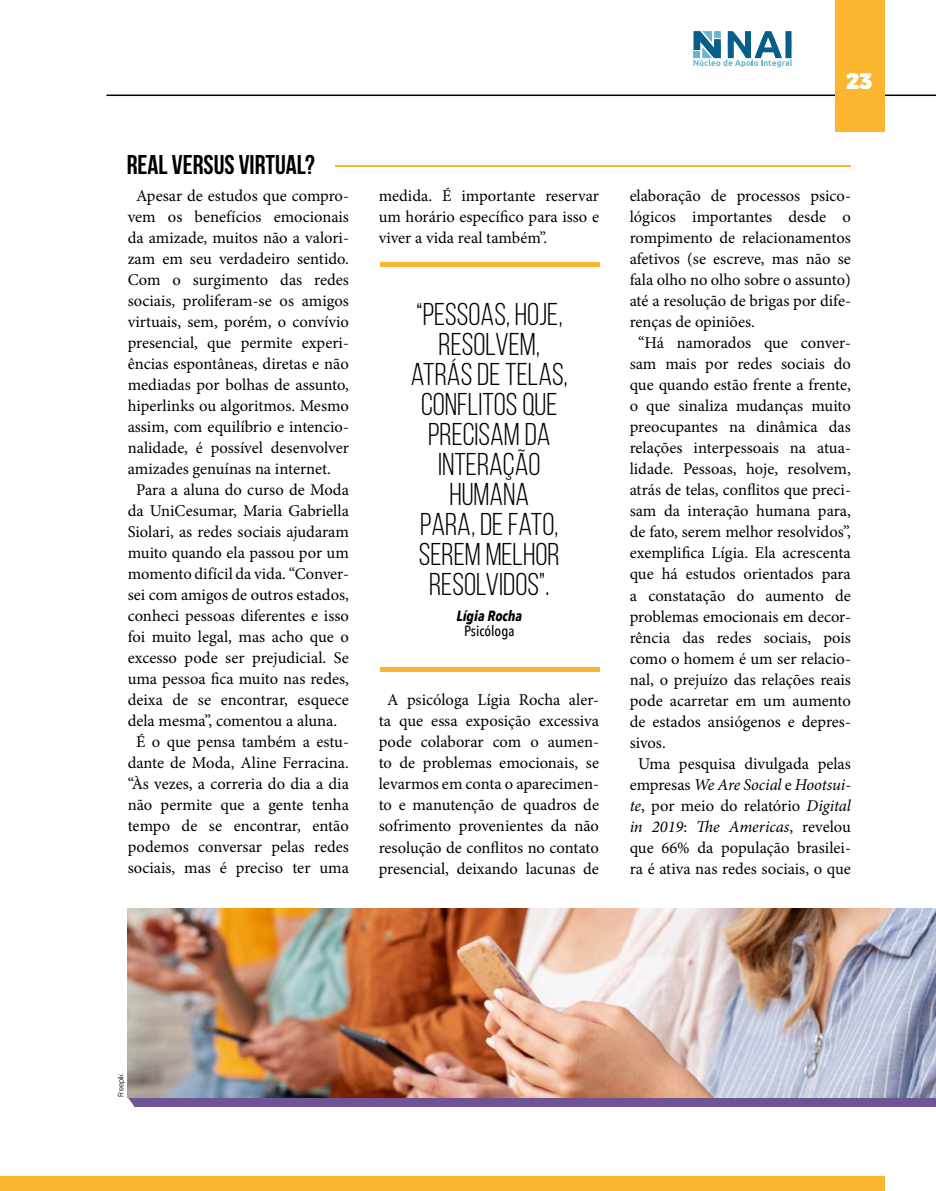
<style>
.page{position:relative;width:936px;height:1191px;background:#fff}
.page>*{position:absolute;margin:0;border:0;box-sizing:border-box;transform-origin:0 0}
.t1{font:31.5px/30px "Bebas Neue";color:#000;text-align:center}
.t2{font:700 27px "Bebas Neue";color:#000}
.t3{font:900 22.5px "Montserrat";color:#f7fcfe}
.t4{font:16.5px/21px "Minion Pro";color:#000;text-align:justify}
.t5{font:italic 16.5px "Minion Pro";letter-spacing:-.005em;color:#000}
.t6{font:italic 700 14.7px "Avenir Next Condensed";color:#000}
.t7{font:500 14.7px "Avenir Next Condensed";color:#000}
.t8{font:7.5px "Panton";color:#000}
.s1{font-style:normal}
.s2{font-style:italic}
</style>
<div class="page">
<hr style="left:106px;top:95px;width:829px;height:1px;background:#000">
<div style="left:835px;top:0;width:49px;height:131px;background:#fbb52f"></div>
<svg style="left:693px;top:31px;width:99px;height:36px"></svg>
<svg style="left:128px;top:1097px;width:6px;height:9px"></svg>
<div style="left:134px;top:921px;width:801px;height:185px;background:#6e5494"></div>
<div style="left:0;top:1176px;width:884px;height:15px;background:#fbb52f"></div>
<hr style="left:335px;top:165px;width:515px;height:1px;background:#fbb52f">
<div style="left:380px;top:667px;width:219px;height:5px;background:#fbb52f"></div>
<div style="left:380px;top:262px;width:219px;height:5px;background:#fbb52f"></div>
<img style="left:128px;top:908px;width:807px;height:189px">
<h2 class="t2" style="left:127px;top:150px;width:190px">REAL VERSUS VIRTUAL?</h2>
<p class="t4" style="left:136px;top:185px;width:214px">Apesar de estudos que compro-</p>
<p class="t4" style="left:128px;top:206px;width:223px">vem os benefícios emocionais</p>
<p class="t4" style="left:128px;top:227px;width:223px">da amizade, muitos não a valori-</p>
<p class="t4" style="left:128px;top:248px;width:223px">zam em seu verdadeiro sentido.</p>
<p class="t4" style="left:128px;top:269px;width:223px">Com o surgimento das redes</p>
<p class="t4" style="left:128px;top:290px;width:223px">sociais, proliferam-se os amigos</p>
<p class="t4" style="left:128px;top:311px;width:223px">virtuais, sem, porém, o convívio</p>
<p class="t4" style="left:128px;top:332px;width:223px">presencial, que permite experi-</p>
<p class="t4" style="left:128px;top:353px;width:223px">ências espontâneas, diretas e não</p>
<p class="t4" style="left:128px;top:374px;width:223px">mediadas por bolhas de assunto,</p>
<p class="t4" style="left:128px;top:395px;width:223px">hiperlinks ou algoritmos. Mesmo</p>
<p class="t4" style="left:128px;top:416px;width:223px">assim, com equilíbrio e intencio-</p>
<p class="t4" style="left:128px;top:437px;width:223px">nalidade, é possível desenvolver</p>
<p class="t4" style="left:128px;top:458px;width:205px">amizades genuínas na internet.</p>
<p class="t4" style="left:136px;top:479px;width:214px">Para a aluna do curso de Moda</p>
<p class="t4" style="left:128px;top:500px;width:223px">da UniCesumar, Maria Gabriella</p>
<p class="t4" style="left:128px;top:521px;width:223px">Siolari, as redes sociais ajudaram</p>
<p class="t4" style="left:128px;top:542px;width:223px">muito quando ela passou por um</p>
<p class="t4" style="left:128px;top:563px;width:223px">momento difícil da vida. “Conver-</p>
<p class="t4" style="left:128px;top:584px;width:223px">sei com amigos de outros estados,</p>
<p class="t4" style="left:128px;top:605px;width:223px">conheci pessoas diferentes e isso</p>
<p class="t4" style="left:128px;top:626px;width:223px">foi muito legal, mas acho que o</p>
<p class="t4" style="left:128px;top:647px;width:223px">excesso pode ser prejudicial. Se</p>
<p class="t4" style="left:128px;top:668px;width:223px">uma pessoa fica muito nas redes,</p>
<p class="t4" style="left:128px;top:689px;width:223px">deixa de se encontrar, esquece</p>
<p class="t4" style="left:128px;top:710px;width:211px">dela mesma”, comentou a aluna.</p>
<p class="t4" style="left:136px;top:731px;width:214px">É o que pensa também a estu-</p>
<p class="t4" style="left:128px;top:752px;width:223px">dante de Moda, Aline Ferracina.</p>
<p class="t4" style="left:128px;top:773px;width:223px">“Às vezes, a correria do dia a dia</p>
<p class="t4" style="left:128px;top:794px;width:223px">não permite que a gente tenha</p>
<p class="t4" style="left:128px;top:815px;width:223px">tempo de se encontrar, então</p>
<p class="t4" style="left:128px;top:836px;width:223px">podemos conversar pelas redes</p>
<p class="t4" style="left:128px;top:857px;width:223px">sociais, mas é preciso ter uma</p>
<p class="t4" style="left:378px;top:185px;width:222px">medida. É importante reservar um horário específico para isso e viver a vida real também”.</p>
<h1 class="t1" style="left:411px;top:299px;width:159px">“PESSOAS, HOJE,<br>RESOLVEM,<br>ATRÁS DE TELAS,<br>CONFLITOS QUE<br>PRECISAM DA<br>INTERAÇÃO<br>HUMANA<br>PARA, DE FATO,<br>SEREM MELHOR<br>RESOLVIDOS”.</h1>
<p class="t6" style="left:456px;top:607px;width:67px">Lígia Rocha</p>
<p class="t7" style="left:464px;top:622px;width:52px">Psicóloga</p>
<p class="t4" style="left:378px;top:689px;width:222px;text-align:center">A psicóloga Lígia Rocha aler&shy;ta que essa exposição excessiva pode colaborar com o aumen&shy;to de problemas emocionais, se levarmos em conta o aparecimen&shy;to e manutenção de quadros de sofrimento provenientes da não resolução de conflitos no contato presencial, deixando lacunas de</p>
<h3 class="t3" style="left:845px;top:67px;width:28px">23</h3>
<p class="t4" style="left:629px;top:186px;width:223px">elaboração de processos psico-</p>
<p class="t4" style="left:629px;top:207px;width:223px">lógicos importantes desde o</p>
<p class="t4" style="left:629px;top:228px;width:223px">rompimento de relacionamentos</p>
<p class="t4" style="left:629px;top:249px;width:223px">afetivos (se escreve, mas não se</p>
<p class="t4" style="left:629px;top:270px;width:223px">fala olho no olho sobre o assunto)</p>
<p class="t4" style="left:629px;top:291px;width:223px">até a resolução de brigas por dife-</p>
<p class="t4" style="left:629px;top:312px;width:127px">renças de opiniões.</p>
<p class="t4" style="left:638px;top:333px;width:214px">“Há namorados que conver-</p>
<p class="t4" style="left:629px;top:354px;width:223px">sam mais por redes sociais do</p>
<p class="t4" style="left:629px;top:375px;width:223px">que quando estão frente a frente,</p>
<p class="t4" style="left:629px;top:396px;width:223px">o que sinaliza mudanças muito</p>
<p class="t4" style="left:629px;top:417px;width:223px">preocupantes na dinâmica das</p>
<p class="t4" style="left:629px;top:438px;width:223px">relações interpessoais na atua-</p>
<p class="t4" style="left:629px;top:459px;width:223px">lidade. Pessoas, hoje, resolvem,</p>
<p class="t4" style="left:629px;top:480px;width:223px">atrás de telas, conflitos que preci-</p>
<p class="t4" style="left:629px;top:501px;width:223px">sam da interação humana para,</p>
<p class="t4" style="left:629px;top:522px;width:223px">de fato, serem melhor resolvidos”,</p>
<p class="t4" style="left:629px;top:543px;width:223px">exemplifica Lígia. Ela acrescenta</p>
<p class="t4" style="left:629px;top:564px;width:223px">que há estudos orientados para</p>
<p class="t4" style="left:629px;top:585px;width:223px">a constatação do aumento de</p>
<p class="t4" style="left:629px;top:606px;width:223px">problemas emocionais em decor-</p>
<p class="t4" style="left:629px;top:627px;width:223px">rência das redes sociais, pois</p>
<p class="t4" style="left:629px;top:648px;width:223px">como o homem é um ser relacio-</p>
<p class="t4" style="left:629px;top:669px;width:223px">nal, o prejuízo das relações reais</p>
<p class="t4" style="left:629px;top:690px;width:223px">pode acarretar em um aumento</p>
<p class="t4" style="left:629px;top:711px;width:223px">de estados ansiógenos e depres-</p>
<p class="t4" style="left:629px;top:732px;width:38px">sivos.</p>
<p class="t4" style="left:638px;top:753px;width:214px">Uma pesquisa divulgada pelas</p>
<p class="t5" style="left:629px;top:773px;width:223px"><span class="s1">empresas</span> We Are Social <span class="s1">e</span> Hootsui-</p>
<p class="t4" style="left:629px;top:795px;width:223px"><span class="s2">te</span>, por meio do relatório <span class="s2">Digital</span></p>
<p class="t5" style="left:629px;top:815px;width:223px">in 2019<span class="s1">:</span> The Americas<span class="s1">, revelou</span></p>
<p class="t4" style="left:629px;top:837px;width:223px">que 66% da população brasilei-</p>
<p class="t4" style="left:629px;top:858px;width:223px">ra é ativa nas redes sociais, o que</p>
<p class="t8" style="left:116px;top:1097px;width:25px;rotate:-90deg">Freepik</p>
</div>
